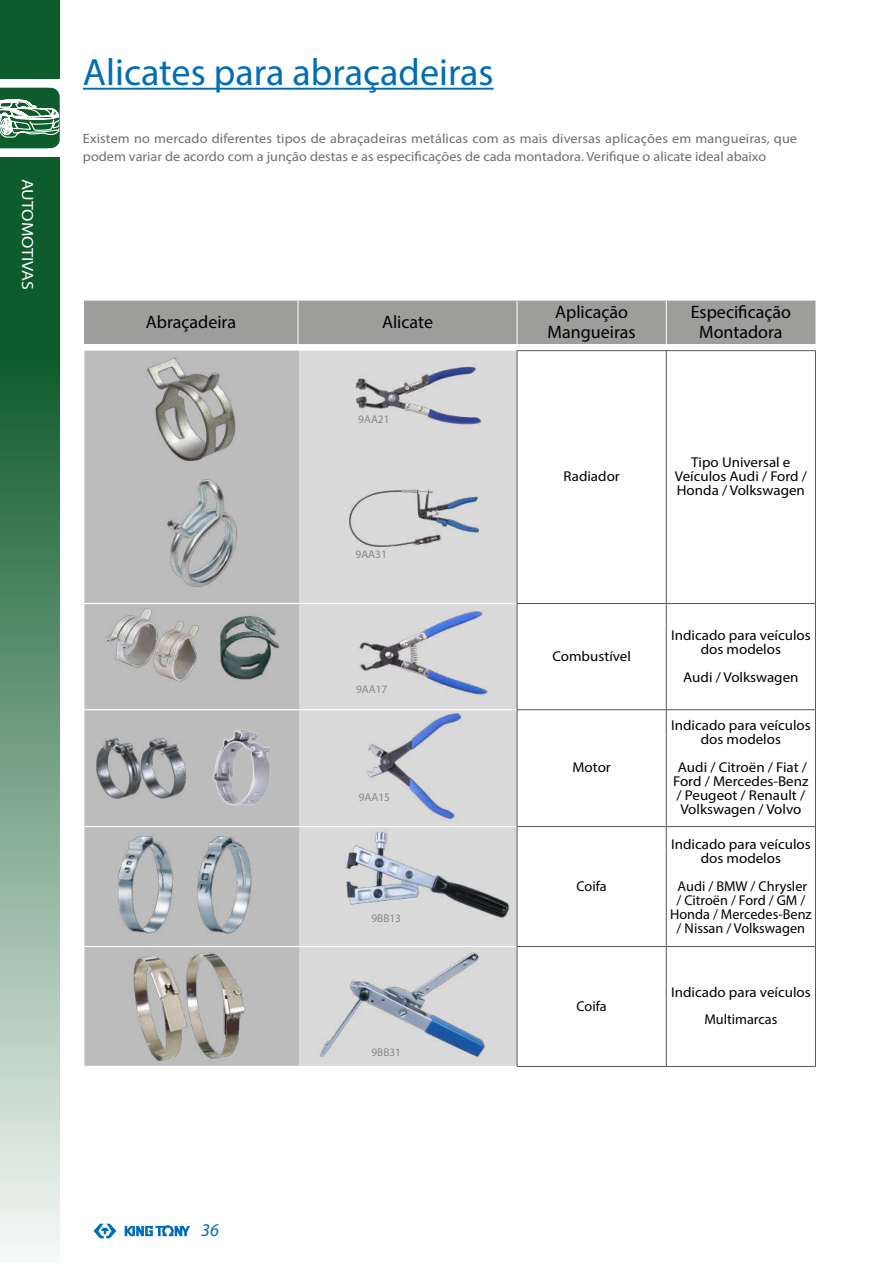
<style>
.page{position:relative;width:893px;height:1263px;background:#fff}
.page>*{position:absolute;margin:0;border:0;box-sizing:border-box;transform-origin:0 0}
.t1{font:38.1px "Myriad Pro";color:#006db7}
.t2{font:18px/19.8px "Myriad Pro";color:#000;text-align:center}
.t3{font:italic 18px "Myriad Pro";color:#006db7}
.t4{font:16.2px "Myriad Pro";color:#fff;scale:1.11 1}
.t5{font:14.25px/14.1px "Myriad Pro";color:#000;text-align:center;scale:1.05 1}
.t6{font:14.25px/14.1px "Myriad Pro";color:#000;text-align:center}
.t7{font:13.5px/18px "Myriad Pro";color:#706f6f;scale:1.06 1}
.t8{font:11.4px "Myriad Pro";color:#878787}
</style>
<div class="page">
<div style="left:0;top:0;width:60px;height:79px;background:#0e5b2b"></div>
<svg style="left:0;top:157px;width:60px;height:1098px;background:#6c9b7e"></svg>
<svg style="left:0;top:88px;width:60px;height:60px"></svg>
<svg style="left:94px;top:1224px;width:22px;height:14px"></svg>
<svg style="left:125px;top:1225px;width:65px;height:11px"></svg>
<div style="left:84px;top:301px;width:731px;height:43px;background:#9d9d9c"></div>
<hr style="left:298px;top:301px;width:1px;height:43px;background:#fff">
<hr style="left:517px;top:301px;width:1px;height:43px;background:#fff">
<hr style="left:666px;top:301px;width:1px;height:43px;background:#fff">
<div style="left:84px;top:351px;width:215px;height:715px;background:#bcbcbc"></div>
<div style="left:299px;top:351px;width:218px;height:715px;background:#dadada"></div>
<svg style="left:518px;top:351px;width:297px;height:715px"></svg>
<hr style="left:84px;top:604px;width:1px;height:105px;background:#dadada">
<hr style="left:84px;top:603px;width:215px;height:1px;background:#fff">
<hr style="left:84px;top:709px;width:215px;height:1px;background:#fff">
<hr style="left:84px;top:826px;width:215px;height:1px;background:#fff">
<hr style="left:84px;top:946px;width:215px;height:1px;background:#fff">
<hr style="left:299px;top:603px;width:218px;height:1px;background:#fff">
<hr style="left:299px;top:709px;width:218px;height:1px;background:#fff">
<hr style="left:299px;top:826px;width:218px;height:1px;background:#fff">
<hr style="left:299px;top:946px;width:218px;height:1px;background:#fff">
<hr style="left:517px;top:350px;width:149px;height:1px;background:#575756">
<hr style="left:517px;top:351px;width:1px;height:252px;background:#575756">
<hr style="left:666px;top:350px;width:150px;height:1px;background:#575756">
<hr style="left:666px;top:351px;width:1px;height:252px;background:#575756">
<hr style="left:815px;top:351px;width:1px;height:252px;background:#575756">
<hr style="left:517px;top:603px;width:149px;height:1px;background:#575756">
<hr style="left:517px;top:604px;width:1px;height:105px;background:#575756">
<hr style="left:666px;top:603px;width:150px;height:1px;background:#575756">
<hr style="left:666px;top:604px;width:1px;height:106px;background:#575756">
<hr style="left:815px;top:604px;width:1px;height:106px;background:#575756">
<hr style="left:517px;top:709px;width:149px;height:1px;background:#575756">
<hr style="left:517px;top:710px;width:1px;height:116px;background:#575756">
<hr style="left:666px;top:709px;width:150px;height:1px;background:#575756">
<hr style="left:666px;top:710px;width:1px;height:116px;background:#575756">
<hr style="left:815px;top:710px;width:1px;height:116px;background:#575756">
<hr style="left:517px;top:826px;width:149px;height:1px;background:#575756">
<hr style="left:517px;top:827px;width:1px;height:119px;background:#575756">
<hr style="left:517px;top:946px;width:149px;height:1px;background:#575756">
<hr style="left:517px;top:947px;width:1px;height:119px;background:#575756">
<hr style="left:517px;top:1066px;width:149px;height:1px;background:#575756">
<hr style="left:666px;top:826px;width:150px;height:1px;background:#575756">
<hr style="left:666px;top:827px;width:1px;height:119px;background:#575756">
<hr style="left:815px;top:827px;width:1px;height:119px;background:#575756">
<hr style="left:666px;top:946px;width:150px;height:1px;background:#575756">
<hr style="left:666px;top:947px;width:1px;height:119px;background:#575756">
<hr style="left:815px;top:947px;width:1px;height:119px;background:#575756">
<hr style="left:666px;top:1066px;width:150px;height:1px;background:#575756">
<img style="left:316px;top:950px;width:170px;height:109px">
<img style="left:165px;top:478px;width:73px;height:109px">
<img style="left:106px;top:608px;width:94px;height:74px">
<img style="left:145px;top:355px;width:92px;height:108px">
<img style="left:95px;top:736px;width:92px;height:64px">
<img style="left:213px;top:729px;width:58px;height:77px">
<img style="left:351px;top:363px;width:131px;height:65px">
<img style="left:359px;top:610px;width:130px;height:85px">
<img style="left:350px;top:490px;width:128px;height:56px">
<img style="left:366px;top:711px;width:97px;height:109px">
<img style="left:220px;top:614px;width:61px;height:69px">
<img style="left:117px;top:834px;width:56px;height:100px">
<img style="left:195px;top:835px;width:57px;height:99px">
<img style="left:344px;top:829px;width:167px;height:92px">
<img style="left:130px;top:951px;width:113px;height:114px">
<hr style="left:83px;top:88px;width:411px;height:2px;background:#006db7">
<p class="t4" style="left:38px;top:179px;width:102px;rotate:90deg">AUTOMOTIVAS</p>
<h1 class="t1" style="left:83px;top:49px;width:412px">Alicates para abraçadeiras</h1>
<p class="t7" style="left:83px;top:129px;width:675px">Existem no mercado diferentes tipos de abraçadeiras metálicas com as mais diversas aplicações em mangueiras, que podem variar de acordo com a junção destas e as especificações de cada montadora. Verifique o alicate ideal abaixo</p>
<p class="t2" style="left:146px;top:311px;width:92px">Abraçadeira</p>
<p class="t2" style="left:382px;top:311px;width:52px">Alicate</p>
<p class="t2" style="left:548px;top:301px;width:90px">Aplicação<br>Mangueiras</p>
<p class="t2" style="left:691px;top:301px;width:102px">Especificação<br>Montadora</p>
<p class="t8" style="left:358px;top:413px;width:33px">9AA21</p>
<p class="t8" style="left:355px;top:548px;width:33px">9AA31</p>
<p class="t8" style="left:356px;top:682px;width:33px">9AA17</p>
<p class="t8" style="left:359px;top:790px;width:33px">9AA15</p>
<p class="t8" style="left:371px;top:911px;width:31px">9BB13</p>
<p class="t8" style="left:371px;top:1045px;width:31px">9BB31</p>
<p class="t5" style="left:563px;top:469px;width:55px">Radiador</p>
<p class="t5" style="left:675px;top:455px;width:127px">Tipo Universal e<br>Veículos Audi / Ford /<br>Honda / Volkswagen</p>
<p class="t5" style="left:552px;top:649px;width:76px">Combustível</p>
<p class="t5" style="left:572px;top:760px;width:38px">Motor</p>
<p class="t6" style="left:576px;top:879px;width:32px">Coifa</p>
<p class="t6" style="left:576px;top:998px;width:32px">Coifa</p>
<p class="t5" style="left:671px;top:628px;width:134px">Indicado para veículos dos modelos</p>
<p class="t5" style="left:683px;top:670px;width:111px">Audi / Volkswagen</p>
<p class="t5" style="left:671px;top:718px;width:134px">Indicado para veículos dos modelos</p>
<p class="t5" style="left:673px;top:760px;width:130px">Audi / Citroën / Fiat /<br>Ford / Mercedes-Benz / Peugeot / Renault /<br>Volkswagen / Volvo</p>
<p class="t5" style="left:671px;top:836px;width:134px">Indicado para veículos dos modelos</p>
<p class="t6" style="left:670px;top:879px;width:143px">Audi / BMW / Chrysler<br>/ Citroën / Ford / GM /<br>Honda / Mercedes-Benz / Nissan / Volkswagen</p>
<p class="t5" style="left:671px;top:978px;width:134px;line-height:27.3px">Indicado para veículos<br>Multimarcas</p>
<p class="t3" style="left:201px;top:1219px;width:19px">36</p>
</div>
